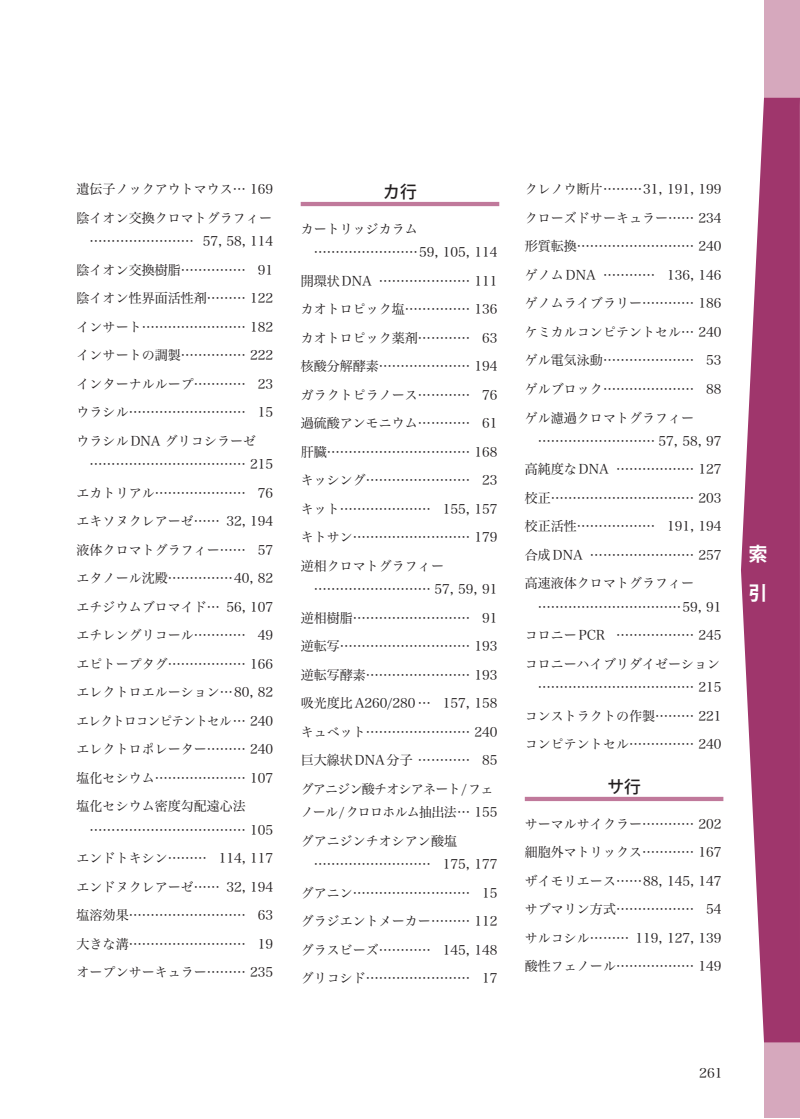
<style>
.page{position:relative;width:800px;height:1119px;background:#fff}
.page>*{position:absolute;margin:0;border:0;box-sizing:border-box;transform-origin:0 0}
.t1{font:700 19.2px/38.2px "Koz Go Pro";color:#fff}
.t2{font:500 16.95px "Koz Go Pro";color:#231f20}
.t3{font:13.35px/28.5px "Hira Min Pro W3";color:#231f20;text-align:justify}
</style>
<div class="page">
<div style="left:763px;top:1px;width:36px;height:1117px;background:#d6a8bd"></div>
<svg style="left:741px;top:98px;width:58px;height:944px;fill:#9f366c"></svg>
<hr style="left:300px;top:202px;width:199px;height:4px;background:#c0799b">
<div style="left:524px;top:796px;width:199px;height:5px;background:#c0799b"></div>
<p class="t3" style="left:77px;top:174px;width:198px">遺伝子ノックアウトマウス… 169陰イオン交換クロマトグラフィー</p>
<p class="t3" style="left:77px;top:226px;width:198px;text-indent:13px">…………………… 57, 58, 114陰イオン交換樹脂…………… 91陰イオン性界面活性剤……… 122インサート…………………… 182インサートの調製…………… 222インターナルループ………… 23ウラシル……………………… 15ウラシルDNA グリコシラーゼ</p>
<p class="t3" style="left:77px;top:449px;width:198px;text-indent:13px">……………………………… 215エカトリアル………………… 76エキソヌクレアーゼ…… 32, 194液体クロマトグラフィー…… 57エタノール沈殿……………40, 82エチジウムブロマイド… 56, 107エチレングリコール………… 49エピトープタグ……………… 166エレクトロエルーション…80, 82エレクトロコンピテントセル…… 240エレクトロポレーター……… 240塩化セシウム………………… 107塩化セシウム密度勾配遠心法</p>
<p class="t3" style="left:77px;top:814px;width:198px;text-indent:13px">……………………………… 105エンドトキシン……… 114, 117エンドヌクレアーゼ…… 32, 194塩溶効果……………………… 63大きな溝……………………… 19オープンサーキュラー……… 235</p>
<p class="t2" style="left:383px;top:181px;width:35px">カ行</p>
<p class="t3" style="left:313px;top:216px;width:185px;line-height:23.4px;text-indent:-13px">カートリッジカラム……………………59, 105, 114</p>
<p class="t3" style="left:300px;top:265px;width:198px">開環状DNA… ………………… 111カオトロピック塩…………… 136カオトロピック薬剤………… 63核酸分解酵素………………… 194ガラクトピラノース………… 76過硫酸アンモニウム………… 61肝臓…………………………… 168キッシング…………………… 23キット………………… 155, 157キトサン……………………… 179逆相クロマトグラフィー</p>
<p class="t3" style="left:300px;top:573px;width:198px;text-indent:13px">……………………… 57, 59, 91逆相樹脂……………………… 91逆転写………………………… 193逆転写酵素…………………… 193吸光度比A260/280…… 157, 158キュベット…………………… 240巨大線状DNA分子…………… 85グアニジン酸チオシアネート/フェ</p>
<p class="t3" style="left:300px;top:796px;width:198px">ノール/クロロホルム抽出法…… 155グアニジンチオシアン酸塩</p>
<p class="t3" style="left:300px;top:848px;width:198px;text-indent:13px">……………………… 175, 177グアニン……………………… 15グラジエントメーカー……… 112グラスビーズ………… 145, 148グリコシド…………………… 17</p>
<p class="t3" style="left:524px;top:174px;width:198px">クレノウ断片………31, 191, 199クローズドサーキュラー…… 234形質転換……………………… 240ゲノムDNA… ………… 136, 146ゲノムライブラリー………… 186ケミカルコンピテントセル… 240ゲル電気泳動………………… 53ゲルブロック………………… 88ゲル濾過クロマトグラフィー</p>
<p class="t3" style="left:524px;top:425px;width:198px;text-indent:13px">……………………… 57, 58, 97高純度なDNA… ……………… 127校正…………………………… 203校正活性……………… 191, 194合成DNA… …………………… 257高速液体クロマトグラフィー</p>
<p class="t3" style="left:524px;top:591px;width:198px;text-indent:13px">……………………………59, 91コロニーPCR… ……………… 245コロニーハイブリダイゼーション</p>
<p class="t3" style="left:524px;top:671px;width:198px;text-indent:13px">……………………………… 215コンストラクトの作製……… 221コンピテントセル…………… 240</p>
<p class="t2" style="left:607px;top:775px;width:35px">サ行</p>
<p class="t3" style="left:524px;top:808px;width:198px">サーマルサイクラー………… 202細胞外マトリックス………… 167ザイモリエース……88, 145, 147サブマリン方式……………… 54サルコシル……… 119, 127, 139酸性フェノール……………… 149</p>
<h1 class="t1" style="left:748px;top:536px;width:20px">索引</h1>
<p class="t3" style="left:699px;top:1057px;width:25px">261</p>
</div>
